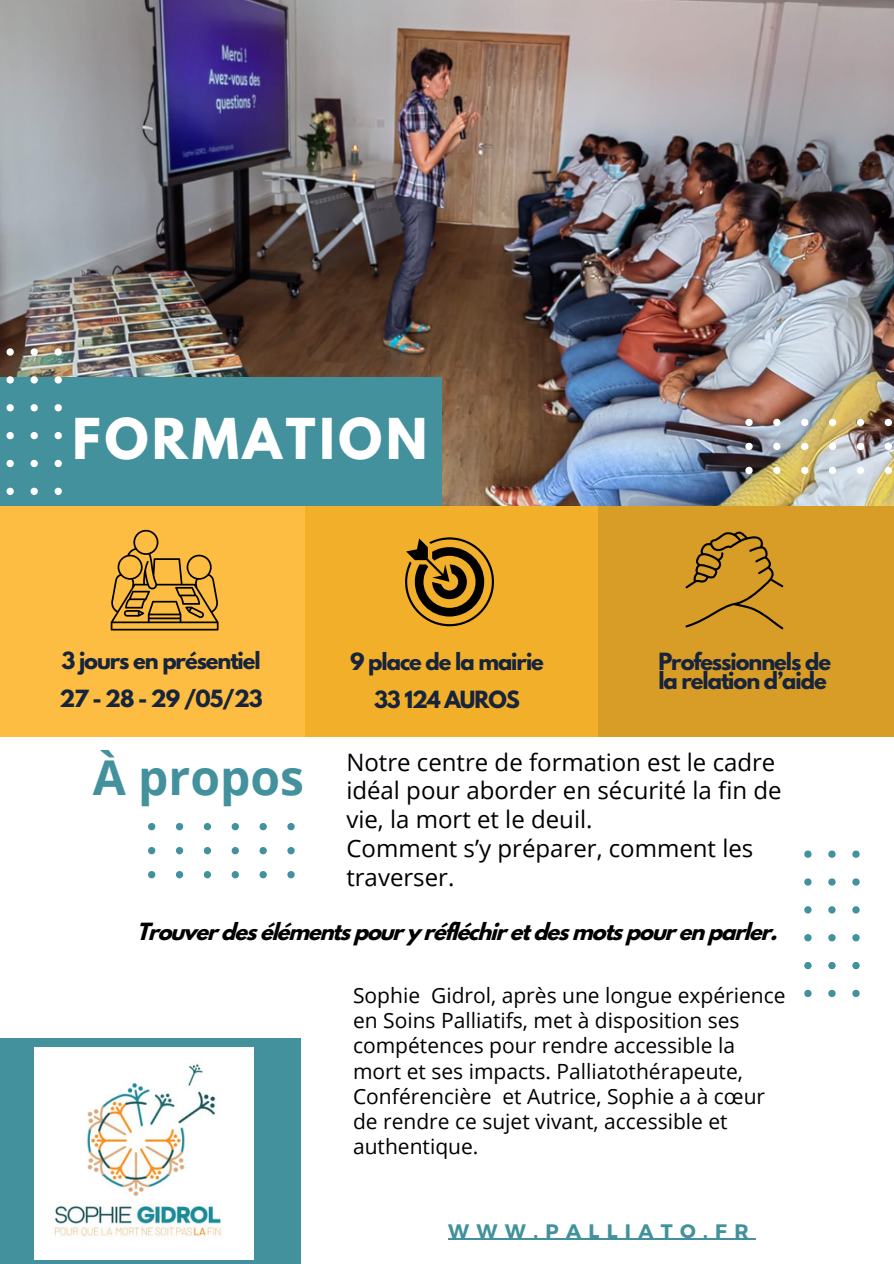
<style>
.page{position:relative;width:894px;height:1264px;background:#fff}
.page>*{position:absolute;margin:0;border:0;box-sizing:border-box;transform-origin:0 0}
.t1{font:700 49.8px "League Spartan";letter-spacing:.075em;color:#fff}
.t2{font:700 48px "Open Sans";color:#42919c}
.t3{font:24px/28.8px "Open Sans";color:#000}
.t4{font:21px/25.2px "Open Sans";color:#000}
.t5{font:700 21px/19.2px "League Spartan";letter-spacing:-.05em;color:#17243b}
.t6{font:italic 700 21px "League Spartan";color:#000}
.t7{font:700 19.5px "Montserrat";letter-spacing:.375em;color:#42919c}
</style>
<div class="page">
<img style="left:0;top:0;width:893px;height:506px">
<div style="left:598px;top:506px;width:295px;height:230px;background:#d89d27"></div>
<div style="left:304px;top:506px;width:294px;height:230px;background:#f1af2a"></div>
<div style="left:0;top:506px;width:304px;height:230px;background:#fcbd42"></div>
<svg style="left:405px;top:537px;width:89px;height:89px"></svg>
<div style="left:0;top:1038px;width:301px;height:225px;background:#42919c"></div>
<div style="left:0;top:377px;width:441px;height:129px;background:#42919c"></div>
<svg style="left:287px;top:871px;width:7px;height:7px"></svg>
<svg style="left:259px;top:871px;width:8px;height:7px"></svg>
<svg style="left:231px;top:871px;width:8px;height:7px"></svg>
<svg style="left:204px;top:871px;width:7px;height:7px"></svg>
<svg style="left:176px;top:871px;width:7px;height:7px"></svg>
<svg style="left:148px;top:871px;width:7px;height:7px"></svg>
<svg style="left:287px;top:847px;width:7px;height:7px"></svg>
<svg style="left:259px;top:847px;width:8px;height:7px"></svg>
<svg style="left:231px;top:847px;width:8px;height:7px"></svg>
<svg style="left:204px;top:847px;width:7px;height:7px"></svg>
<svg style="left:176px;top:847px;width:7px;height:7px"></svg>
<svg style="left:148px;top:847px;width:7px;height:7px"></svg>
<svg style="left:287px;top:823px;width:7px;height:7px"></svg>
<svg style="left:259px;top:823px;width:8px;height:7px"></svg>
<svg style="left:231px;top:823px;width:8px;height:7px"></svg>
<svg style="left:204px;top:823px;width:7px;height:7px"></svg>
<svg style="left:176px;top:823px;width:7px;height:7px"></svg>
<svg style="left:148px;top:823px;width:7px;height:7px"></svg>
<svg style="left:804px;top:989px;width:7px;height:8px"></svg>
<svg style="left:804px;top:962px;width:7px;height:7px"></svg>
<svg style="left:804px;top:934px;width:7px;height:7px"></svg>
<svg style="left:804px;top:906px;width:7px;height:7px"></svg>
<svg style="left:804px;top:878px;width:7px;height:7px"></svg>
<svg style="left:804px;top:850px;width:7px;height:7px"></svg>
<svg style="left:828px;top:989px;width:7px;height:8px"></svg>
<svg style="left:828px;top:962px;width:7px;height:7px"></svg>
<svg style="left:828px;top:934px;width:7px;height:7px"></svg>
<svg style="left:828px;top:906px;width:7px;height:7px"></svg>
<svg style="left:828px;top:878px;width:7px;height:7px"></svg>
<svg style="left:828px;top:850px;width:7px;height:7px"></svg>
<svg style="left:852px;top:989px;width:7px;height:8px"></svg>
<svg style="left:852px;top:962px;width:7px;height:7px"></svg>
<svg style="left:852px;top:934px;width:7px;height:7px"></svg>
<svg style="left:852px;top:906px;width:7px;height:7px"></svg>
<svg style="left:852px;top:878px;width:7px;height:7px"></svg>
<svg style="left:852px;top:850px;width:7px;height:7px"></svg>
<svg style="left:55px;top:348px;width:7px;height:8px"></svg>
<svg style="left:55px;top:376px;width:7px;height:7px"></svg>
<svg style="left:55px;top:404px;width:7px;height:7px"></svg>
<svg style="left:55px;top:432px;width:7px;height:7px"></svg>
<svg style="left:55px;top:460px;width:7px;height:7px"></svg>
<svg style="left:55px;top:487px;width:7px;height:8px"></svg>
<svg style="left:31px;top:348px;width:7px;height:8px"></svg>
<svg style="left:31px;top:376px;width:7px;height:7px"></svg>
<svg style="left:31px;top:404px;width:7px;height:7px"></svg>
<svg style="left:31px;top:432px;width:7px;height:7px"></svg>
<svg style="left:31px;top:460px;width:7px;height:7px"></svg>
<svg style="left:31px;top:487px;width:7px;height:8px"></svg>
<svg style="left:7px;top:348px;width:7px;height:8px"></svg>
<svg style="left:7px;top:376px;width:7px;height:7px"></svg>
<svg style="left:7px;top:404px;width:7px;height:7px"></svg>
<svg style="left:7px;top:432px;width:7px;height:7px"></svg>
<svg style="left:7px;top:460px;width:7px;height:7px"></svg>
<svg style="left:7px;top:487px;width:7px;height:8px"></svg>
<svg style="left:884px;top:467px;width:7px;height:7px"></svg>
<svg style="left:856px;top:467px;width:7px;height:7px"></svg>
<svg style="left:828px;top:467px;width:8px;height:7px"></svg>
<svg style="left:800px;top:467px;width:8px;height:7px"></svg>
<svg style="left:773px;top:467px;width:7px;height:7px"></svg>
<svg style="left:745px;top:467px;width:7px;height:7px"></svg>
<svg style="left:884px;top:443px;width:7px;height:7px"></svg>
<svg style="left:856px;top:443px;width:7px;height:7px"></svg>
<svg style="left:828px;top:443px;width:8px;height:7px"></svg>
<svg style="left:800px;top:443px;width:8px;height:7px"></svg>
<svg style="left:773px;top:443px;width:7px;height:7px"></svg>
<svg style="left:745px;top:443px;width:7px;height:7px"></svg>
<svg style="left:884px;top:419px;width:7px;height:7px"></svg>
<svg style="left:856px;top:419px;width:7px;height:7px"></svg>
<svg style="left:828px;top:419px;width:8px;height:7px"></svg>
<svg style="left:800px;top:419px;width:8px;height:7px"></svg>
<svg style="left:773px;top:419px;width:7px;height:7px"></svg>
<svg style="left:745px;top:419px;width:7px;height:7px"></svg>
<img style="left:34px;top:1047px;width:219px;height:212px">
<svg style="left:111px;top:530px;width:107px;height:100px"></svg>
<svg style="left:685px;top:531px;width:98px;height:98px"></svg>
<hr style="left:448px;top:1238px;width:307px;height:1px;background:#42919c">
<p class="t1" style="left:72px;top:414px;width:356px">FORMATION</p>
<p class="t5" style="left:61px;top:653px;width:201px">3 jours en présentiel</p>
<p class="t5" style="left:59px;top:692px;width:205px">27 - 28 - 29 /05/23</p>
<h4 class="t5" style="left:350px;top:654px;width:195px">9 place de la mairie</h4>
<p class="t5" style="left:374px;top:693px;width:147px">33 124 AUROS</p>
<p class="t5" style="left:658px;top:654px;width:174px">Professionnels de la relation d’aide</p>
<p class="t2" style="left:93px;top:743px;width:213px">À propos</p>
<p class="t3" style="left:346px;top:747px;width:436px">Notre centre de formation est le cadre idéal pour aborder en sécurité la fin de vie, la mort et le deuil.<br>Comment s’y préparer, comment les traverser.</p>
<h3 class="t6" style="left:136px;top:920px;width:649px">Trouverdesélémentspoury réfléchiretdesmotspouren parler.</h3>
<p class="t4" style="left:353px;top:982px;width:434px">Sophie Gidrol, après une longue expérience en Soins Palliatifs, met à disposition ses compétences pour rendre accessible la mort et ses impacts. Palliatothérapeute, Conférencière et Autrice, Sophie a à cœur de rendre ce sujet vivant, accessible et authentique.</p>
<h1 class="t7" style="left:448px;top:1218px;width:302px">WWW.PALLIATO.FR</h1>
</div>
